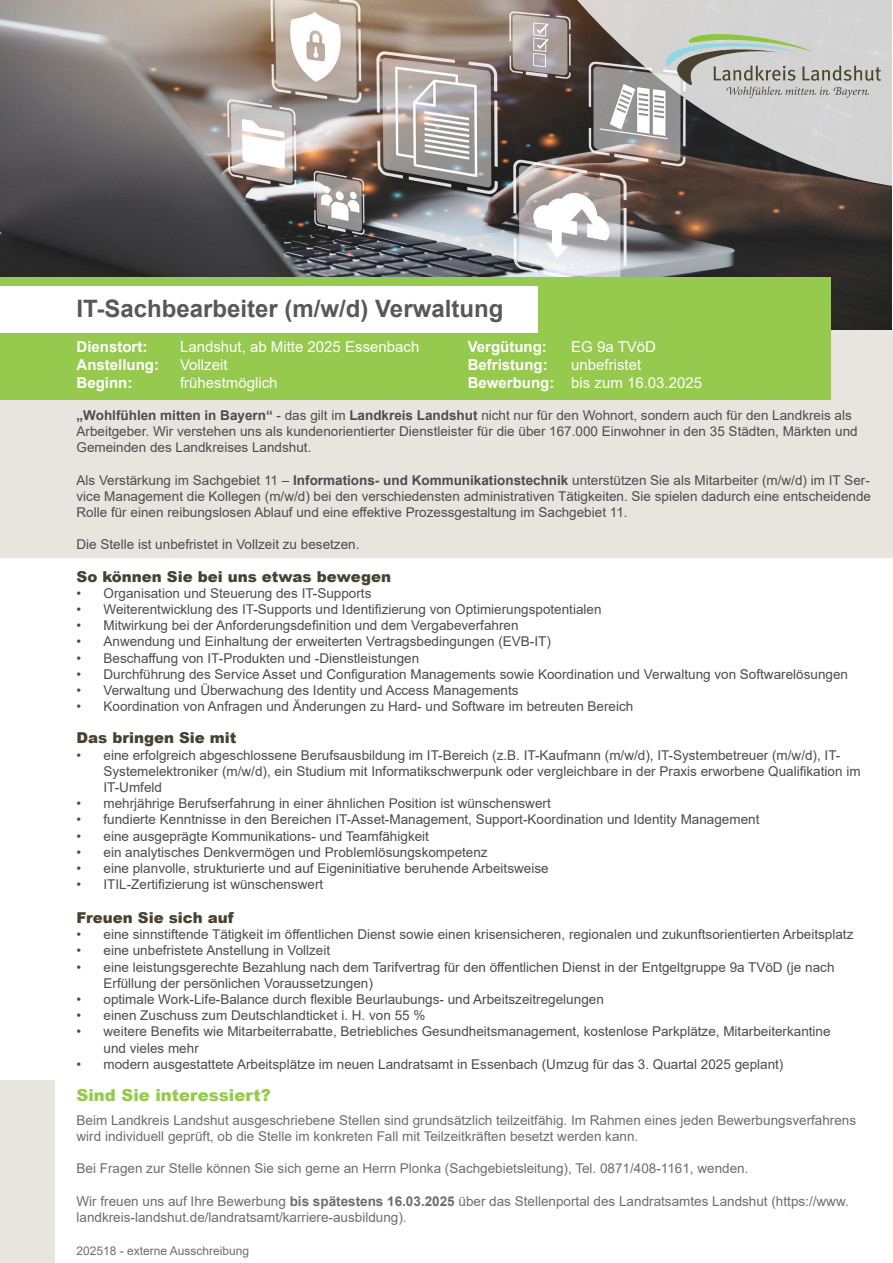
<style>
.page{position:relative;width:893px;height:1263px;background:#fff}
.page>*{position:absolute;margin:0;border:0;box-sizing:border-box;transform-origin:0 0}
.t1{font:700 24px "Arial";color:#57585a}
.t2{font:900 16.5px "Arial";color:#96ca4e}
.t3{font:15px "Arial";color:#fff}
.t4{font:900 15px "Arial";color:#484230}
.t5{font:700 15px "Arial";color:#fff}
.t6{font:13.5px/16.2px "Arial";color:#4b4c4d}
.t7{font:13.5px/16.2px "Arial";color:#6c6d70}
.t8{font:12px "Arial";color:#6c6d70}
.s1{font-weight:700}
</style>
<div class="page">
<img style="left:0;top:0;width:891px;height:330px">
<div style="left:0;top:330px;width:893px;height:227px;background:#e8e5df"></div>
<svg style="left:566px;top:0;width:326px;height:216px;background:#948d8a"></svg>
<svg style="left:656px;top:31px;width:225px;height:67px;background:#c0c3bd"></svg>
<div style="left:0;top:278px;width:831px;height:122px;background:#96ca4e"></div>
<div style="left:0;top:287px;width:537px;height:46px;background:#fff"></div>
<div style="left:0;top:1081px;width:54px;height:182px;background:#e8e5df"></div>
<p class="t1" style="left:77px;top:292px;width:428px">IT-Sachbearbeiter (m/w/d) Verwaltung</p>
<p class="t5" style="left:468px;top:336px;width:81px">Vergütung:</p>
<p class="t3" style="left:571px;top:336px;width:86px">EG 9a TVöD</p>
<p class="t5" style="left:468px;top:354px;width:81px">Befristung:</p>
<p class="t3" style="left:571px;top:354px;width:72px">unbefristet</p>
<p class="t3" style="left:468px;top:372px;width:236px"><span class="s1">Bewerbung:</span> bis zum 16.03.2025</p>
<p class="t6" style="left:77px;top:407px;width:783px"><span class="s1">„Wohlfühlen mitten in Bayern“</span> - das gilt im <span class="s1">Landkreis Landshut</span> nicht nur für den Wohnort, sondern auch für den Landkreis als<br>Arbeitgeber. Wir verstehen uns als kundenorientierter Dienstleister für die über 167.000 Einwohner in den 35 Städten, Märkten und<br>Gemeinden des Landkreises Landshut.</p>
<p class="t6" style="left:77px;top:472px;width:796px;text-align:justify">Als Verstärkung im Sachgebiet 11 – <span class="s1">Informations- und Kommunikationstechnik</span> unterstützen Sie als Mitarbeiter (m/w/d) im IT Ser&shy;vice Management die Kollegen (m/w/d) bei den verschiedensten administrativen Tätigkeiten. Sie spielen dadurch eine entscheidende Rolle für einen reibungslosen Ablauf und eine effektive Prozessgestaltung im Sachgebiet 11.</p>
<p class="t6" style="left:77px;top:536px;width:284px">Die Stelle ist unbefristet in Vollzeit zu besetzen.</p>
<p class="t5" style="left:77px;top:336px;width:72px">Dienstort:</p>
<p class="t3" style="left:180px;top:336px;width:241px">Landshut, ab Mitte 2025 Essenbach</p>
<p class="t5" style="left:77px;top:354px;width:84px">Anstellung:</p>
<p class="t3" style="left:180px;top:354px;width:49px">Vollzeit</p>
<p class="t5" style="left:77px;top:372px;width:57px">Beginn:</p>
<p class="t3" style="left:180px;top:372px;width:99px">frühestmöglich</p>
<p class="t4" style="left:77px;top:565px;width:316px">So können Sie bei uns etwas bewegen</p>
<p class="t6" style="left:77px;top:585px;width:296px">• Organisation und Steuerung des IT-Supports</p>
<p class="t6" style="left:77px;top:601px;width:526px">• Weiterentwicklung des IT-Supports und Identifizierung von Optimierungspotentialen</p>
<p class="t6" style="left:77px;top:617px;width:443px">• Mitwirkung bei der Anforderungsdefinition und dem Vergabeverfahren</p>
<p class="t6" style="left:77px;top:633px;width:476px">• Anwendung und Einhaltung der erweiterten Vertragsbedingungen (EVB-IT)</p>
<p class="t6" style="left:77px;top:650px;width:344px">• Beschaffung von IT-Produkten und -Dienstleistungen</p>
<p class="t6" style="left:77px;top:666px;width:773px">• Durchführung des Service Asset und Configuration Managements sowie Koordination und Verwaltung von Softwarelösungen</p>
<p class="t6" style="left:77px;top:682px;width:443px">• Verwaltung und Überwachung des Identity und Access Managements</p>
<p class="t6" style="left:77px;top:698px;width:558px">• Koordination von Anfragen und Änderungen zu Hard- und Software im betreuten Bereich</p>
<p class="t4" style="left:77px;top:727px;width:161px">Das bringen Sie mit</p>
<p class="t6" style="left:104px;top:747px;width:758px;text-indent:-27px">• eine erfolgreich abgeschlossene Berufsausbildung im IT-Bereich (z.B. IT-Kaufmann (m/w/d), IT-Systembetreuer (m/w/d), IT-<br>Systemelektroniker (m/w/d), ein Studium mit Informatikschwerpunk oder vergleichbare in der Praxis erworbene Qualifikation im<br>IT-Umfeld</p>
<p class="t6" style="left:77px;top:795px;width:476px">• mehrjährige Berufserfahrung in einer ähnlichen Position ist wünschenswert</p>
<p class="t6" style="left:77px;top:811px;width:684px">• fundierte Kenntnisse in den Bereichen IT-Asset-Management, Support-Koordination und Identity Management</p>
<p class="t6" style="left:77px;top:828px;width:354px">• eine ausgeprägte Kommunikations- und Teamfähigkeit</p>
<p class="t6" style="left:77px;top:844px;width:413px">• ein analytisches Denkvermögen und Problemlösungskompetenz</p>
<p class="t6" style="left:77px;top:860px;width:474px">• eine planvolle, strukturierte und auf Eigeninitiative beruhende Arbeitsweise</p>
<p class="t6" style="left:77px;top:876px;width:248px">• ITIL-Zertifizierung ist wünschenswert</p>
<p class="t4" style="left:77px;top:907px;width:158px">Freuen Sie sich auf</p>
<p class="t6" style="left:77px;top:926px;width:778px">• eine sinnstiftende Tätigkeit im öffentlichen Dienst sowie einen krisensicheren, regionalen und zukunftsorientierten Arbeitsplatz</p>
<p class="t6" style="left:77px;top:942px;width:255px">• eine unbefristete Anstellung in Vollzeit</p>
<p class="t6" style="left:104px;top:959px;width:732px;text-indent:-27px">• eine leistungsgerechte Bezahlung nach dem Tarifvertrag für den öffentlichen Dienst in der Entgeltgruppe 9a TVöD (je nach<br>Erfüllung der persönlichen Voraussetzungen)</p>
<p class="t6" style="left:77px;top:991px;width:529px">• optimale Work-Life-Balance durch flexible Beurlaubungs- und Arbeitszeitregelungen</p>
<p class="t6" style="left:77px;top:1007px;width:350px">• einen Zuschuss zum Deutschlandticket i. H. von 55 %</p>
<p class="t6" style="left:104px;top:1023px;width:729px;text-indent:-27px">• weitere Benefits wie Mitarbeiterrabatte, Betriebliches Gesundheitsmanagement, kostenlose Parkplätze, Mitarbeiterkantine und vieles mehr</p>
<p class="t6" style="left:77px;top:1056px;width:708px">• modern ausgestattete Arbeitsplätze im neuen Landratsamt in Essenbach (Umzug für das 3. Quartal 2025 geplant)</p>
<p class="t2" style="left:77px;top:1083px;width:196px">Sind Sie interessiert?</p>
<p class="t7" style="left:77px;top:1112px;width:781px">Beim Landkreis Landshut ausgeschriebene Stellen sind grundsätzlich teilzeitfähig. Im Rahmen eines jeden Bewerbungsverfahrens wird individuell geprüft, ob die Stelle im konkreten Fall mit Teilzeitkräften besetzt werden kann.</p>
<p class="t7" style="left:77px;top:1160px;width:673px">Bei Fragen zur Stelle können Sie sich gerne an Herrn Plonka (Sachgebietsleitung), Tel. 0871/408-1161, wenden.</p>
<p class="t7" style="left:77px;top:1193px;width:774px">Wir freuen uns auf Ihre Bewerbung <span class="s1">bis spätestens 16.03.2025</span> über das Stellenportal des Landratsamtes Landshut (https://www. landkreis-landshut.de/landratsamt/karriere-ausbildung).</p>
<p class="t8" style="left:77px;top:1242px;width:174px">202518 - externe Ausschreibung</p>
</div>
